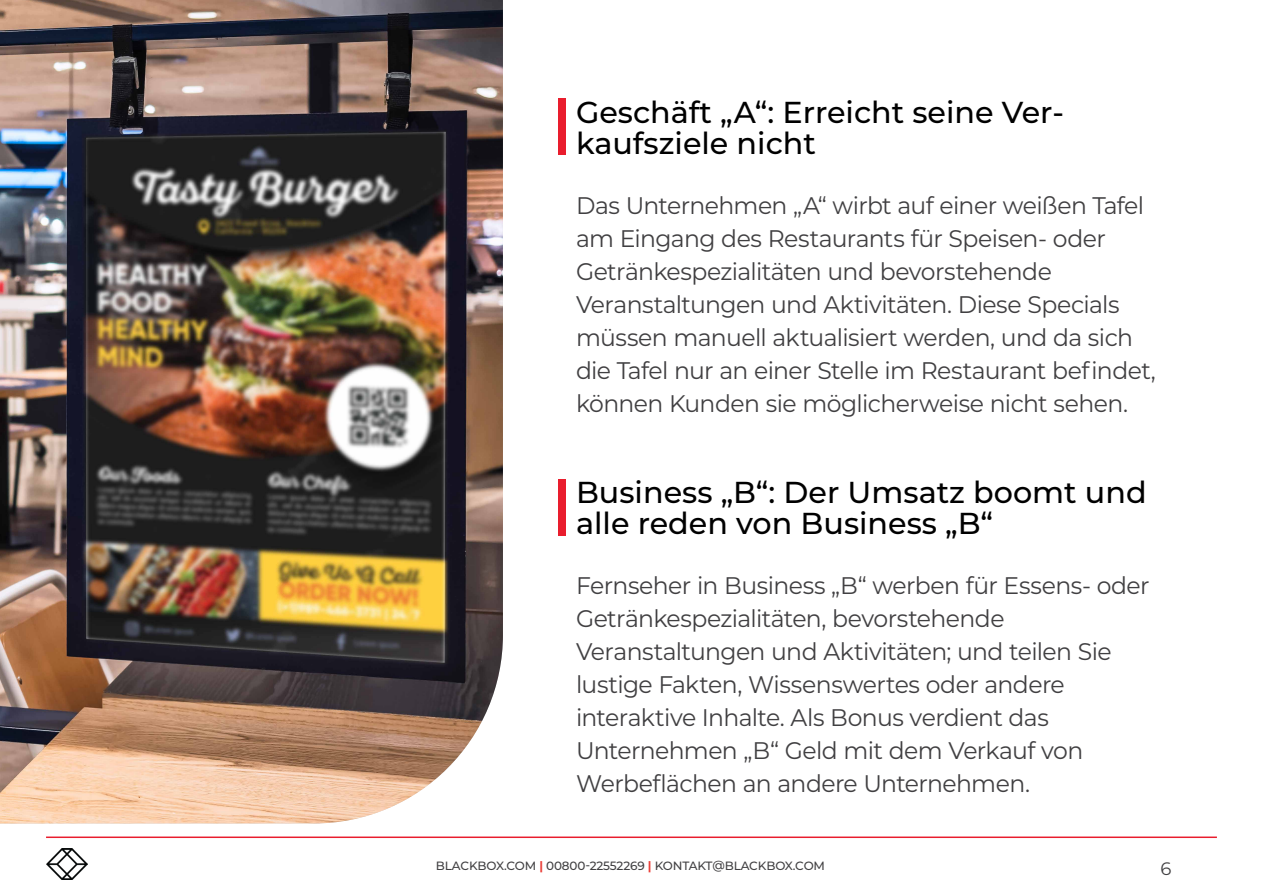
<style>
.page{position:relative;width:1263px;height:893px;background:#fff}
.page>*{position:absolute;margin:0;border:0;box-sizing:border-box;transform-origin:0 0}
.t1{font:500 30.3px/31.5px "Montserrat";color:#000}
.t2{font:24px/33px "Montserrat";letter-spacing:-.025em;color:#414042}
.t3{font:18px "Montserrat";color:#414042}
.t4{font:500 12px "Montserrat";letter-spacing:-.01em;color:#414042}
.s1{font-weight:700;color:#eb413a}
</style>
<div class="page">
<hr style="left:46px;top:836px;width:1171px;height:2px;background:#e91d2d">
<img style="left:46px;top:848px;width:42px;height:32px">
<img style="left:0;top:0;width:503px;height:823px">
<div style="left:559px;top:98px;width:7px;height:57px;background:#e91d2d"></div>
<div style="left:559px;top:479px;width:7px;height:57px;background:#e91d2d"></div>
<p class="t1" style="left:576px;top:95px;width:489px">Geschäft „A“: Erreicht seine Ver&shy;kaufsziele nicht</p>
<p class="t2" style="left:576px;top:188px;width:581px">Das Unternehmen „A“ wirbt auf einer weißen Tafel am Eingang des Restaurants für Speisen- oder Getränkespezialitäten und bevorstehende Veranstaltungen und Aktivitäten. Diese Specials müssen manuell aktualisiert werden, und da sich die Tafel nur an einer Stelle im Restaurant befindet, können Kunden sie möglicherweise nicht sehen.</p>
<p class="t1" style="left:576px;top:475px;width:572px">Business „B“: Der Umsatz boomt und alle reden von Business „B“</p>
<p class="t2" style="left:576px;top:568px;width:575px">Fernseher in Business „B“ werben für Essens- oder Getränkespezialitäten, bevorstehende Veranstaltungen und Aktivitäten; und teilen Sie lustige Fakten, Wissenswertes oder andere interaktive Inhalte. Als Bonus verdient das Unternehmen „B“ Geld mit dem Verkauf von Werbeflächen an andere Unternehmen.</p>
<p class="t4" style="left:436px;top:857px;width:391px">BLACKBOX.COM <span class="s1">|</span> 00800-22552269 <span class="s1">|</span> KONTAKT@BLACKBOX.COM</p>
<p class="t3" style="left:1160px;top:856px;width:12px">6</p>
</div>
